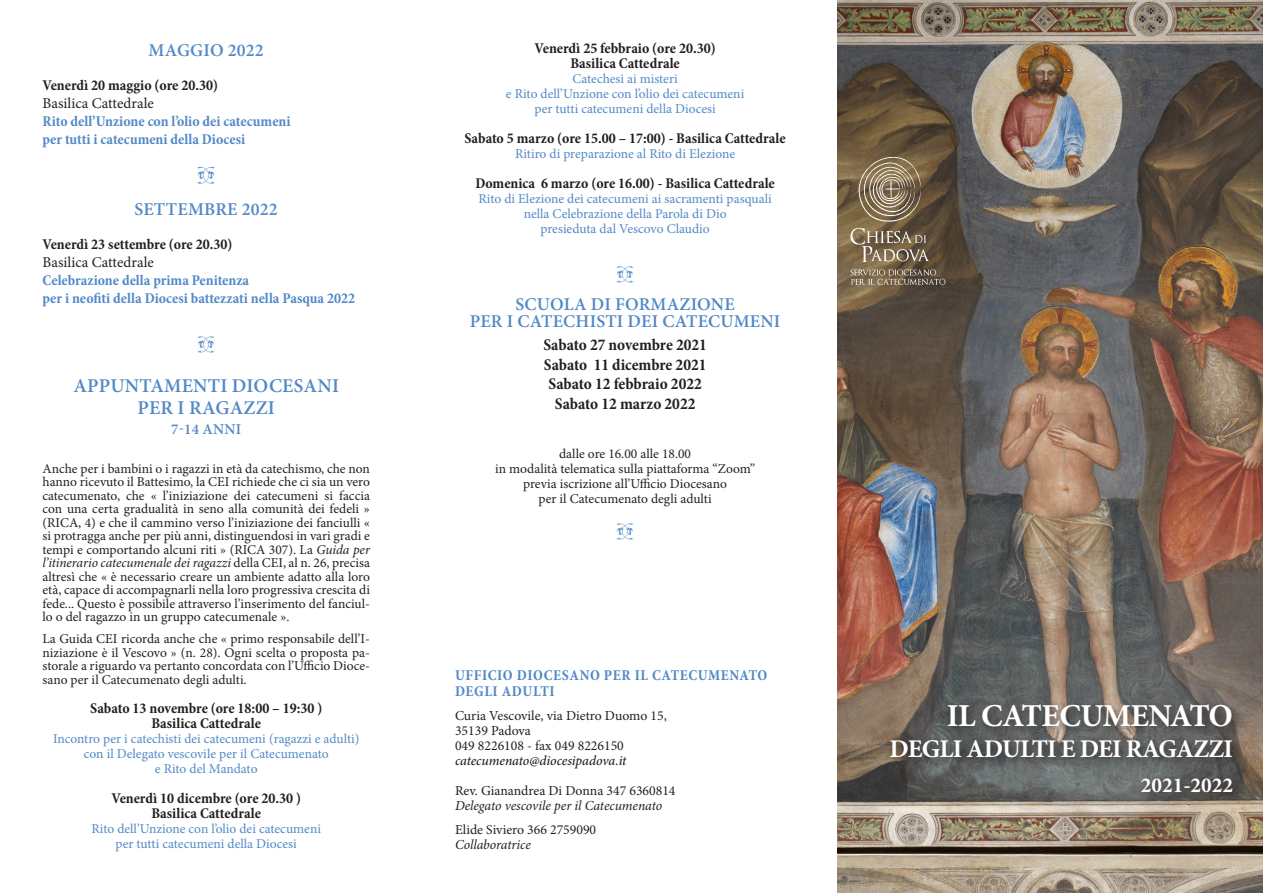
<style>
.page{position:relative;width:1263px;height:893px;background:#fff}
.page>*{position:absolute;margin:0;border:0;box-sizing:border-box;transform-origin:0 0}
.t1{font:700 31.95px "Minion Pro";letter-spacing:-.02em;color:#fff}
.t2{font:700 25.5px "Minion Pro";letter-spacing:-.03em;color:#fff}
.t3{font:700 21.3px "Minion Pro";color:#fff}
.t4{font:600 19.5px "Minion Pro";letter-spacing:.01em;color:#5289c7}
.t5{font:600 18px "Minion Pro";letter-spacing:.01em;color:#5289c7}
.t6{font:17.25px "Caravan LH One";color:#5289c7}
.t7{font:700 condensed 16.5px "Minion Pro";color:#231f20}
.t8{font:700 condensed 15.15px/16.5px "Minion Pro";letter-spacing:.04em;color:#5289c7}
.t9{font:700 condensed 15px "Minion Pro";color:#231f20}
.t10{font:700 condensed 15px "Minion Pro";color:#5289c7}
.t11{font:15px "Minion Pro";color:#231f20}
.t12{font:600 15px "Minion Pro";letter-spacing:.01em;color:#5289c7}
.t13{font:13.8px "Minion Pro";color:#231f20}
.t14{font:italic 13.8px "Minion Pro";letter-spacing:-.005em;color:#231f20}
.t15{font:italic 500 13.8px "Minion Pro";letter-spacing:-.005em;color:#231f20}
.t16{font:13.5px/13.5px "Minion Pro";color:#231f20;text-align:justify}
.t17{font:13.5px "Minion Pro";color:#5289c7}
.s1{font-style:italic}
</style>
<div class="page">
<img style="left:838px;top:0;width:425px;height:893px">
<div style="left:886px;top:700px;width:357px;height:103px;background:#231f20;opacity:.75"></div>
<svg style="left:858px;top:157px;width:64px;height:65px;background:#8e7d63"></svg>
<svg style="left:850px;top:228px;width:79px;height:34px;background:#877761"></svg>
<svg style="left:850px;top:269px;width:95px;height:16px;background:#817361"></svg>
<p class="t5" style="left:149px;top:37px;width:117px">MAGGIO 2022</p>
<p class="t9" style="left:43px;top:75px;width:177px">Venerdì 20 maggio (ore 20.30)</p>
<p class="t11" style="left:43px;top:93px;width:113px">Basilica Cattedrale</p>
<p class="t10" style="left:43px;top:111px;width:250px">Rito dell’Unzione con l’olio dei catecumeni</p>
<p class="t10" style="left:43px;top:129px;width:204px">per tutti i catecumeni della Diocesi</p>
<p class="t5" style="left:135px;top:196px;width:145px">SETTEMBRE 2022</p>
<p class="t9" style="left:43px;top:234px;width:191px">Venerdì 23 settembre (ore 20.30)</p>
<p class="t11" style="left:43px;top:252px;width:113px">Basilica Cattedrale</p>
<p class="t10" style="left:43px;top:270px;width:208px">Celebrazione della prima Penitenza</p>
<p class="t10" style="left:43px;top:288px;width:314px">per i neofiti della Diocesi battezzati nella Pasqua 2022</p>
<p class="t6" style="left:198px;top:334px;width:18px">M</p>
<p class="t4" style="left:73px;top:372px;width:267px">APPUNTAMENTI DIOCESANI</p>
<p class="t4" style="left:138px;top:395px;width:139px">PER I RAGAZZI</p>
<p class="t12" style="left:171px;top:419px;width:71px">7-14 ANNI</p>
<p class="t16" style="left:43px;top:462px;width:329px">Anche per i bambini o i ragazzi in età da catechismo, che non hanno ricevuto il Battesimo, la CEI richiede che ci sia un vero catecumenato, che « l’iniziazione dei catecumeni si faccia con una certa gradualità in seno alla comunità dei fedeli » (RICA, 4) e che il cammino verso l’iniziazione dei fanciulli « si protragga anche per più anni, distinguendosi in vari gradi e tempi e comportando alcuni riti » (RICA 307). La <span class="s1">Guida per l’itinerario catecumenale dei ragazzi</span> della CEI, al n. 26, precisa altresì che « è necessario creare un ambiente adatto alla loro età, capace di accompagnarli nella loro progressiva crescita di fede... Questo è possibile attraverso l’inserimento del fanciul&shy;lo o del ragazzo in un gruppo catecumenale ».</p>
<p class="t16" style="left:43px;top:632px;width:329px">La Guida CEI ricorda anche che « primo responsabile dell’I&shy;niziazione è il Vescovo » (n. 28). Ogni scelta o proposta pa&shy;storale a riguardo va pertanto concordata con l’Ufficio Dioce&shy;sano per il Catecumenato degli adulti.</p>
<p class="t9" style="left:90px;top:698px;width:234px">Sabato 13 novembre (ore 18:00 – 19:30 )</p>
<p class="t9" style="left:151px;top:713px;width:111px">Basilica Cattedrale</p>
<p class="t17" style="left:53px;top:730px;width:308px">Incontro per i catechisti dei catecumeni (ragazzi e adulti)</p>
<p class="t17" style="left:84px;top:745px;width:246px">con il Delegato vescovile per il Catecumenato</p>
<p class="t17" style="left:155px;top:760px;width:104px">e Rito del Mandato</p>
<p class="t9" style="left:111px;top:788px;width:191px">Venerdì 10 dicembre (ore 20.30 )</p>
<p class="t9" style="left:151px;top:803px;width:111px">Basilica Cattedrale</p>
<p class="t17" style="left:91px;top:820px;width:231px">Rito dell’Unzione con l’olio dei catecumeni</p>
<p class="t17" style="left:116px;top:835px;width:183px">per tutti catecumeni della Diocesi</p>
<p class="t9" style="left:535px;top:38px;width:183px">Venerdì 25 febbraio (ore 20.30)</p>
<p class="t9" style="left:570px;top:53px;width:111px">Basilica Cattedrale</p>
<p class="t17" style="left:572px;top:70px;width:107px">Catechesi ai misteri</p>
<p class="t17" style="left:506px;top:85px;width:240px">e Rito dell’Unzione con l’olio dei catecumeni</p>
<p class="t17" style="left:534px;top:100px;width:183px">per tutti catecumeni della Diocesi</p>
<p class="t9" style="left:464px;top:128px;width:323px">Sabato 5 marzo (ore 15.00 – 17:00) - Basilica Cattedrale</p>
<p class="t17" style="left:515px;top:145px;width:222px">Ritiro di preparazione al Rito di Elezione</p>
<p class="t9" style="left:475px;top:173px;width:301px">Domenica 6 marzo (ore 16.00) - Basilica Cattedrale</p>
<p class="t17" style="left:478px;top:190px;width:295px">Rito di Elezione dei catecumeni ai sacramenti pasquali</p>
<p class="t17" style="left:524px;top:205px;width:204px">nella Celebrazione della Parola di Dio</p>
<p class="t17" style="left:540px;top:220px;width:171px">presieduta dal Vescovo Claudio</p>
<p class="t6" style="left:616px;top:264px;width:18px">M</p>
<p class="t5" style="left:515px;top:292px;width:221px">SCUOLA DI FORMAZIONE</p>
<p class="t5" style="left:470px;top:308px;width:312px">PER I CATECHISTI DEI CATECUMENI</p>
<p class="t7" style="left:543px;top:334px;width:165px">Sabato 27 novembre 2021</p>
<p class="t7" style="left:544px;top:353px;width:164px">Sabato 11 dicembre 2021</p>
<p class="t7" style="left:548px;top:373px;width:155px">Sabato 12 febbraio 2022</p>
<p class="t7" style="left:555px;top:392px;width:142px">Sabato 12 marzo 2022</p>
<p class="t16" style="left:559px;top:447px;width:133px">dalle ore 16.00 alle 18.00</p>
<p class="t16" style="left:495px;top:462px;width:262px">in modalità telematica sulla piattaforma “Zoom”</p>
<p class="t16" style="left:523px;top:477px;width:205px">previa iscrizione all’Ufficio Diocesano</p>
<p class="t16" style="left:539px;top:492px;width:175px">per il Catecumenato degli adulti</p>
<p class="t6" style="left:616px;top:521px;width:18px">M</p>
<p class="t8" style="left:455px;top:666px;width:314px">UFFICIO DIOCESANO PER IL CATECUMENATO<br>DEGLI ADULTI</p>
<p class="t13" style="left:455px;top:706px;width:213px">Curia Vescovile, via Dietro Duomo 15,</p>
<p class="t13" style="left:455px;top:721px;width:77px">35139 Padova</p>
<p class="t13" style="left:455px;top:736px;width:170px">049 8226108 - fax 049 8226150</p>
<p class="t15" style="left:455px;top:751px;width:173px">catecumenato@diocesipadova.it</p>
<p class="t13" style="left:455px;top:781px;width:222px">Rev. Gianandrea Di Donna 347 6360814</p>
<p class="t14" style="left:455px;top:796px;width:209px">Delegato vescovile per il Catecumenato</p>
<p class="t13" style="left:455px;top:820px;width:143px">Elide Siviero 366 2759090</p>
<p class="t14" style="left:455px;top:835px;width:77px">Collaboratrice</p>
<p class="t1" style="left:947px;top:693px;width:288px">IL CATECUMENATO</p>
<p class="t2" style="left:889px;top:731px;width:345px">DEGLI ADULTI E DEI RAGAZZI</p>
<p class="t3" style="left:1141px;top:771px;width:94px">2021-2022</p>
</div>
